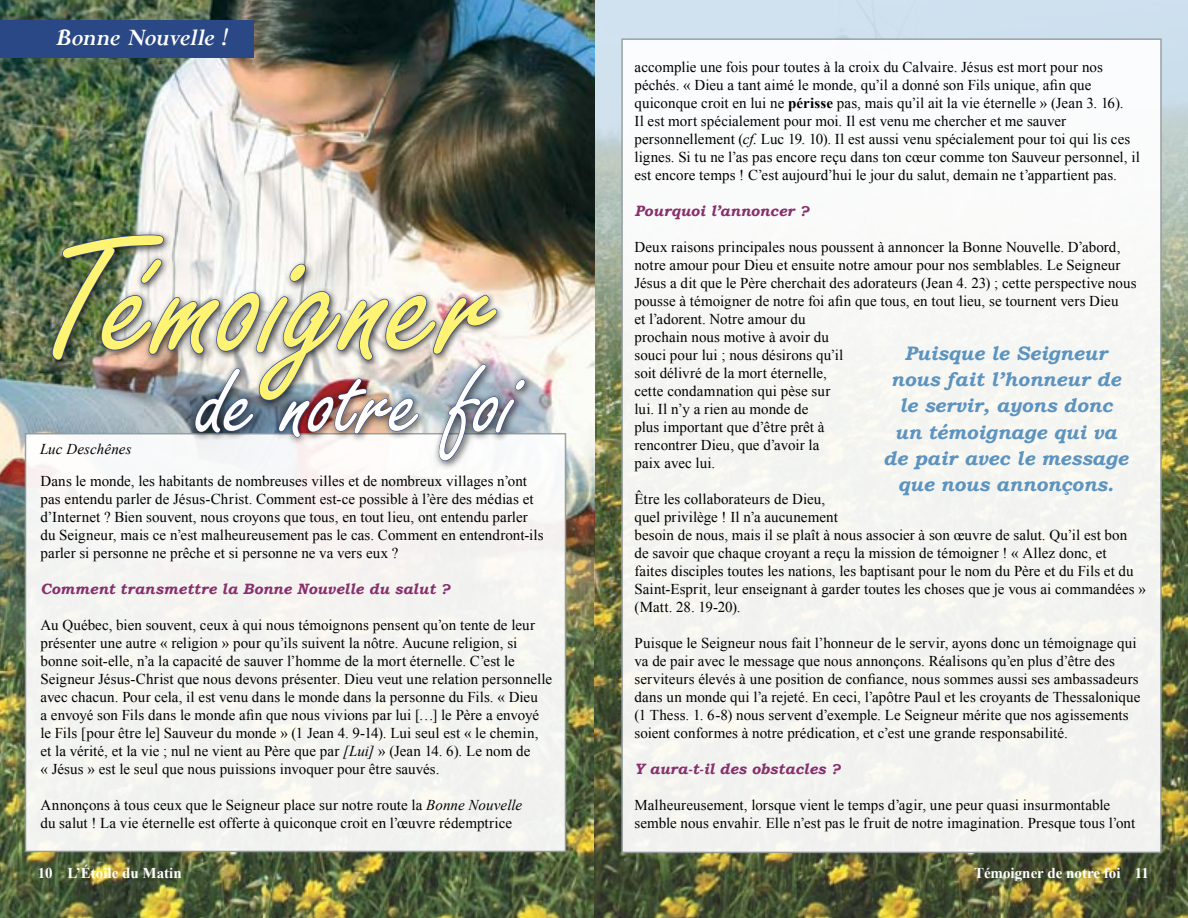
<style>
.page{position:relative;width:1188px;height:918px;background:#fff}
.page>*{position:absolute;margin:0;border:0;box-sizing:border-box;transform-origin:0 0}
.t1{font:180px "Freestyle Script";letter-spacing:.005em;color:#fff373}
.t2{font:108px "Freestyle Script";letter-spacing:-.005em;color:#fff}
.t3{font:italic 700 27px "Perpetua";letter-spacing:-.015em;color:#fff}
.t4{font:italic 700 19.5px/26.2px "Bookman Old Style";color:#5d93bf;text-align:center}
.t5{font:15px/18px "Times New Roman";letter-spacing:.005em;color:#000}
.t6{font:italic 700 15px "Bookman Old Style";letter-spacing:.01em;color:#86306c}
.t7{font:700 15px "Times New Roman";color:#fff}
.t8{font:italic 15px "Times New Roman";letter-spacing:.01em;color:#000}
.s1{font-style:italic}
.s2{font-weight:700}
</style>
<div class="page">
<img style="left:0;top:0;width:1188px;height:918px">
<img style="left:0;top:0;width:594px;height:654px">
<div style="left:621px;top:38px;width:541px;height:815px;background:#f6f6f2;border:2px solid #959c9f"></div>
<div style="left:25px;top:433px;width:541px;height:419px;background:#f4f4f1;border:2px solid #959c9f"></div>
<div style="left:0;top:20px;width:253px;height:38px;background:#2a4885"></div>
<div style="left:48px;top:230px;width:456px;height:180px;background:#000;opacity:.75"></div>
<div style="left:188px;top:357px;width:346px;height:114px;background:#000;opacity:.55"></div>
<img style="left:51px;top:234px;width:475px;height:227px">
<h3 class="t3" style="left:56px;top:21px;width:174px">Bonne Nouvelle !</h3>
<h1 class="t1" style="left:40px;top:203px;width:460px">Témoigner</h1>
<h2 class="t2" style="left:200px;top:343px;width:317px">de notre foi</h2>
<p class="t8" style="left:40px;top:439px;width:93px">Luc Deschênes</p>
<p class="t5" style="left:40px;top:472px;width:505px">Dans le monde, les habitants de nombreuses villes et de nombreux villages n’ont pas entendu parler de Jésus-Christ. Comment est-ce possible à l’ère des médias et d’Internet ? Bien souvent, nous croyons que tous, en tout lieu, ont entendu parler du Seigneur, mais ce n’est malheureusement pas le cas. Comment en entendront-ils parler si personne ne prêche et si personne ne va vers eux ?</p>
<p class="t6" style="left:40px;top:578px;width:411px">Comment transmettre la Bonne Nouvelle du salut ?</p>
<p class="t5" style="left:40px;top:616px;width:513px">Au Québec, bien souvent, ceux à qui nous témoignons pensent qu’on tente de leur présenter une autre « religion » pour qu’ils suivent la nôtre. Aucune religion, si bonne soit-elle, n’a la capacité de sauver l’homme de la mort éternelle. C’est le Seigneur Jésus-Christ que nous devons présenter. Dieu veut une relation personnelle avec chacun. Pour cela, il est venu dans le monde dans la personne du Fils. « Dieu<br>a envoyé son Fils dans le monde afin que nous vivions par lui […] le Père a envoyé le Fils [pour être le] Sauveur du monde » (1 Jean 4. 9‑14). Lui seul est « le chemin, et la vérité, et la vie ; nul ne vient au Père que par <span class="s1">[Lui]</span> » (Jean 14. 6). Le nom de<br>« Jésus » est le seul que nous puissions invoquer pour être sauvés.</p>
<p class="t5" style="left:40px;top:796px;width:483px">Annonçons à tous ceux que le Seigneur place sur notre route la <span class="s1">Bonne Nouvelle </span>du salut ! La vie éternelle est offerte à quiconque croit en l’œuvre rédemptrice</p>
<p class="t5" style="left:634px;top:58px;width:507px">accomplie une fois pour toutes à la croix du Calvaire. Jésus est mort pour nos péchés. « Dieu a tant aimé le monde, qu’il a donné son Fils unique, afin que quiconque croit en lui ne <span class="s2">périsse</span> pas, mais qu’il ait la vie éternelle » (Jean 3. 16).<br>Il est mort spécialement pour moi. Il est venu me chercher et me sauver personnellement (<span class="s1">cf.</span> Luc 19. 10). Il est aussi venu spécialement pour toi qui lis ces lignes. Si tu ne l’as pas encore reçu dans ton cœur comme ton Sauveur personnel, il est encore temps ! C’est aujourd’hui le jour du salut, demain ne t’appartient pas.</p>
<p class="t6" style="left:634px;top:200px;width:176px">Pourquoi l’annoncer ?</p>
<p class="t5" style="left:634px;top:238px;width:504px">Deux raisons principales nous poussent à annoncer la Bonne Nouvelle. D’abord, notre amour pour Dieu et ensuite notre amour pour nos semblables. Le Seigneur Jésus a dit que le Père cherchait des adorateurs (Jean 4. 23) ; cette perspective nous pousse à témoigner de notre foi afin que tous, en tout lieu, se tournent vers Dieu<br>et l’adorent. Notre amour du<br>prochain nous motive à avoir du<br>souci pour lui ; nous désirons qu’il<br>soit délivré de la mort éternelle,<br>cette condamnation qui pèse sur<br>lui. Il n’y a rien au monde de<br>plus important que d’être prêt à<br>rencontrer Dieu, que d’avoir la<br>paix avec lui.</p>
<p class="t5" style="left:634px;top:490px;width:513px">Être les collaborateurs de Dieu,<br>quel privilège ! Il n’a aucunement<br>besoin de nous, mais il se plaît à nous associer à son œuvre de salut. Qu’il est bon<br>de savoir que chaque croyant a reçu la mission de témoigner ! « Allez donc, et<br>faites disciples toutes les nations, les baptisant pour le nom du Père et du Fils et du Saint-Esprit, leur enseignant à garder toutes les choses que je vous ai commandées » (Matt. 28. 19‑20).</p>
<p class="t5" style="left:634px;top:634px;width:507px">Puisque le Seigneur nous fait l’honneur de le servir, ayons donc un témoignage qui va de pair avec le message que nous annonçons. Réalisons qu’en plus d’être des serviteurs élevés à une position de confiance, nous sommes aussi ses ambassadeurs dans un monde qui l’a rejeté. En ceci, l’apôtre Paul et les croyants de Thessalonique (1 Thess. 1. 6‑8) nous servent d’exemple. Le Seigneur mérite que nos agissements soient conformes à notre prédication, et c’est une grande responsabilité.</p>
<p class="t6" style="left:634px;top:758px;width:207px">Y aura-t-il des obstacles ?</p>
<p class="t5" style="left:634px;top:796px;width:502px">Malheureusement, lorsque vient le temps d’agir, une peur quasi insurmontable semble nous envahir. Elle n’est pas le fruit de notre imagination. Presque tous l’ont</p>
<h3 class="t4" style="left:883px;top:340px;width:246px">Puisque le Seigneur nous fait l’honneur de le servir, ayons donc<br>un témoignage qui va de pair avec le message que nous annonçons.</h3>
<p class="t7" style="left:38px;top:862px;width:146px">10 L’Étoile du Matin</p>
<p class="t7" style="left:974px;top:862px;width:177px">Témoigner de notre foi 11</p>
</div>
